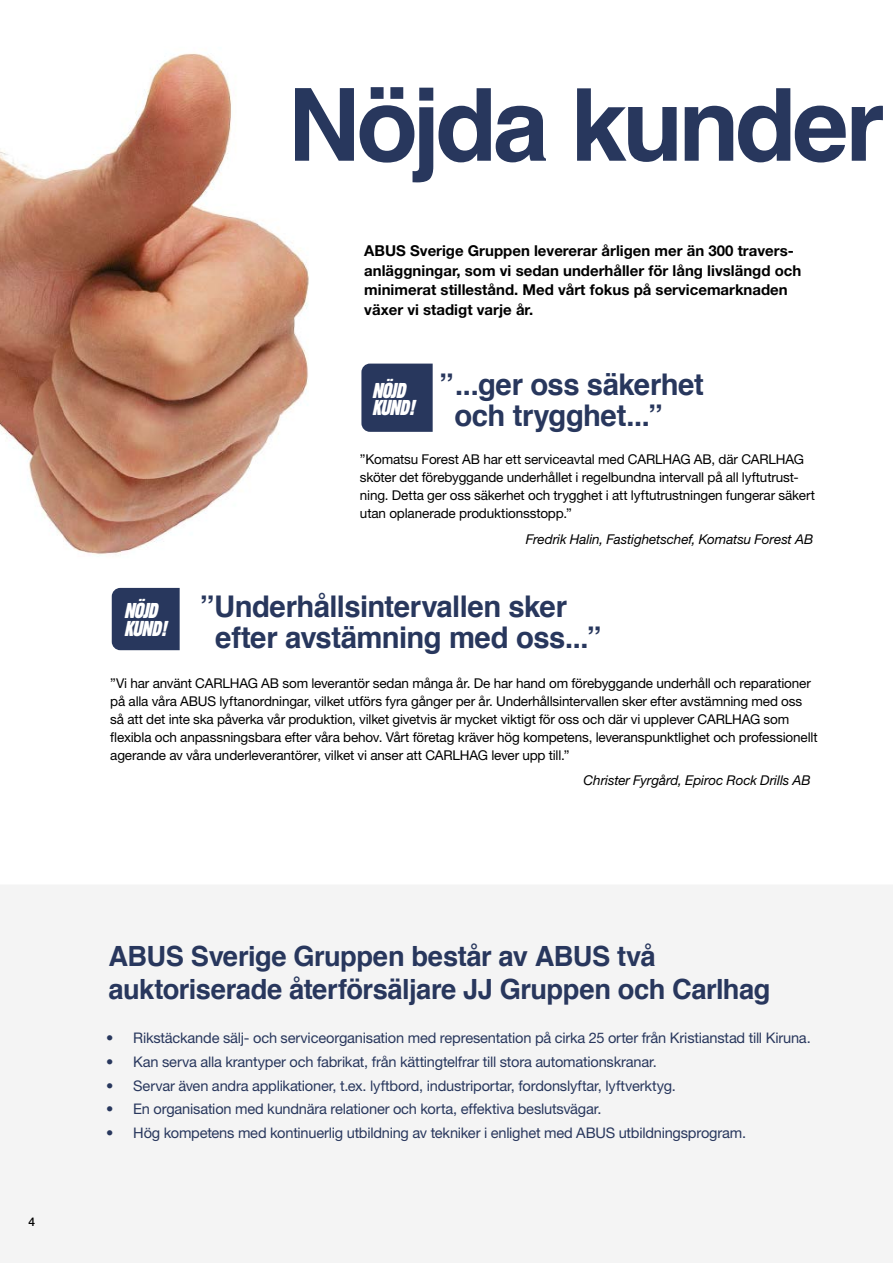
<style>
.page{position:relative;width:893px;height:1263px;background:#fff}
.page>*{position:absolute;margin:0;border:0;box-sizing:border-box;transform-origin:0 0}
.t1{font:700 100.95px "Helvetica";letter-spacing:-.045em;color:#28375d}
.t2{font:700 29.85px/31px "Helvetica";letter-spacing:-.02em;color:#28375d}
.t3{font:700 27.9px/33px "Helvetica";letter-spacing:-.015em;color:#28375d}
.t4{font:21.45px/17.7px "Block BE Extra Cn It";letter-spacing:-.015em;color:#fff}
.t5{font:700 15px/19.5px "Helvetica Neue";color:#000}
.t6{font:14.55px "Helvetica Neue";letter-spacing:-.015em;color:#28375d}
.t7{font:13.5px/18px "Helvetica Neue";letter-spacing:-.01em;color:#000}
.t8{font:italic 13.5px "Helvetica Neue";letter-spacing:-.005em;color:#000}
.t9{font:500 12px "Helvetica Neue";color:#000}
</style>
<div class="page">
<div style="left:0;top:885px;width:893px;height:378px;background:#f4f4f4"></div>
<div style="left:112px;top:588px;width:68px;height:62px;background:#28375d"></div>
<div style="left:361px;top:364px;width:72px;height:68px;background:#28375d"></div>
<img style="left:0;top:52px;width:309px;height:503px">
<img style="left:295px;top:86px;width:27px;height:97px">
<p class="t9" style="left:28px;top:1214px;width:8px">4</p>
<h1 class="t1" style="left:288px;top:44px;width:598px">Nöjda kunder</h1>
<p class="t5" style="left:364px;top:241px;width:439px">ABUS Sverige Gruppen levererar årligen mer än 300 travers&shy;anläggningar, som vi sedan underhåller för lång livslängd och minimerat stillestånd. Med vårt fokus på servicemarknaden växer vi stadigt varje år.</p>
<h3 class="t4" style="left:372px;top:381px;width:43px">NÖJD<br>KUND!</h3>
<h2 class="t2" style="left:454px;top:369px;width:251px;text-indent:-15px">” ...ger oss säkerhet och trygghet...”</h2>
<p class="t7" style="left:360px;top:450px;width:457px">”Komatsu Forest AB har ett serviceavtal med CARLHAG AB, där CARLHAG sköter det förebyggande underhållet i regelbundna intervall på all lyftutrust&shy;ning. Detta ger oss säkerhet och trygghet i att lyftutrustningen fungerar säkert utan oplanerade produktionsstopp.”</p>
<p class="t8" style="left:526px;top:531px;width:289px">Fredrik Halin, Fastighetschef, Komatsu Forest AB</p>
<h3 class="t4" style="left:124px;top:602px;width:43px">NÖJD<br>KUND!</h3>
<h2 class="t2" style="left:215px;top:591px;width:388px;text-indent:-15px">”Underhållsintervallen sker efter avstämning med oss...”</h2>
<p class="t7" style="left:110px;top:674px;width:709px">”Vi har använt CARLHAG AB som leverantör sedan många år. De har hand om förebyggande underhåll och reparationer på alla våra ABUS lyftanordningar, vilket utförs fyra gånger per år. Underhållsintervallen sker efter avstämning med oss så att det inte ska påverka vår produktion, vilket givetvis är mycket viktigt för oss och där vi upplever CARLHAG som flexibla och anpassningsbara efter våra behov. Vårt företag kräver hög kompetens, leveranspunktlighet och professionellt agerande av våra underleverantörer, vilket vi anser att CARLHAG lever upp till.”</p>
<p class="t8" style="left:584px;top:772px;width:229px">Christer Fyrgård, Epiroc Rock Drills AB</p>
<h3 class="t3" style="left:108px;top:940px;width:664px">ABUS Sverige Gruppen består av ABUS två auktoriserade återförsäljare JJ Gruppen och Carlhag</h3>
<p class="t6" style="left:106px;top:1029px;width:706px">• Rikstäckande sälj- och serviceorganisation med representation på cirka 25 orter från Kristianstad till Kiruna.</p>
<p class="t6" style="left:106px;top:1053px;width:552px">• Kan serva alla krantyper och fabrikat, från kättingtelfrar till stora automationskranar.</p>
<p class="t6" style="left:106px;top:1077px;width:571px">• Servar även andra applikationer, t.ex. lyftbord, industriportar, fordonslyftar, lyftverktyg.</p>
<p class="t6" style="left:106px;top:1100px;width:497px">• En organisation med kundnära relationer och korta, effektiva beslutsvägar.</p>
<p class="t6" style="left:106px;top:1124px;width:641px">• Hög kompetens med kontinuerlig utbildning av tekniker i enlighet med ABUS utbildningsprogram.</p>
</div>
